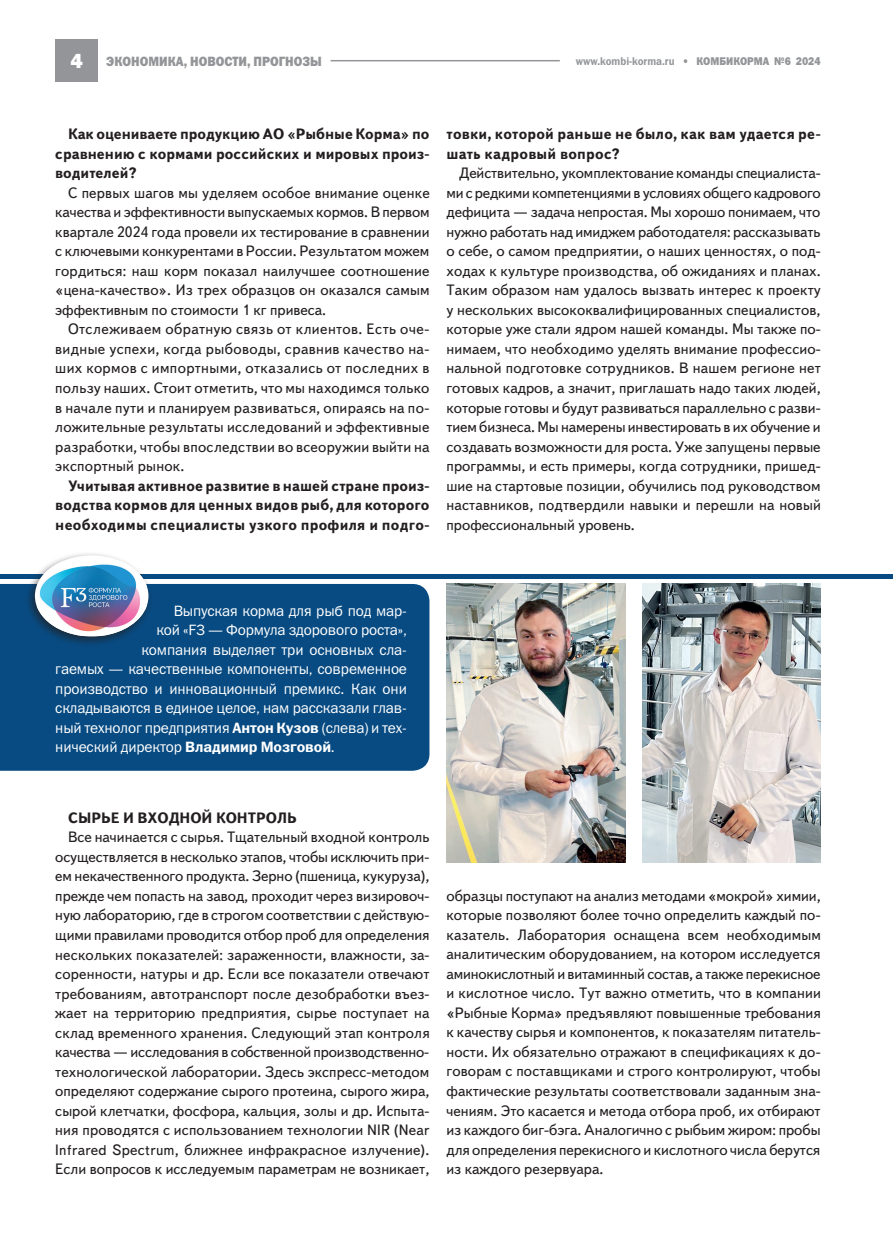
<style>
.page{position:relative;width:893px;height:1234px;background:#fff}
.page>*{position:absolute;margin:0;border:0;box-sizing:border-box;transform-origin:0 0}
.t1{font:800 21px "Franklin Gothic";color:#fff}
.Osnovnoy_text-10-13{font:15px/19.5px "Text Book C";color:#231f20;text-align:justify}
.Osnovnoy_text-10-13-2{font:700 15px/19.5px "Text Book C";letter-spacing:.01em;color:#231f20;text-align:justify}
.Vstavka_10-13{font:15px "Franklin Gothic Book C";letter-spacing:-.01em;color:#fff}
.Zagolovok{font:13.5px "Franklin Gothic Heavy C";color:#939598;scale:.9 1}
.Zagolovok-2{font:11.25px "Franklin Gothic Demi C";color:#939598;scale:.9 1}
.Zagolovok-3{font:11.25px "Franklin Gothic Heavy C";color:#939598;scale:.9 1}
.s1{font-family:"Franklin Gothic Heavy C"}
.s2{font-family:"Franklin Gothic Demi C"}
</style>
<div class="page">
<div style="left:55px;top:39px;width:43px;height:42px;background:#939598"></div>
<hr style="left:331px;top:60px;width:229px;height:1px;background:#939598">
<hr style="left:0;top:574px;width:893px;height:4px;background:#084b82">
<div style="left:0;top:584px;width:429px;height:186px;background:#084b82"></div>
<img style="left:642px;top:584px;width:179px;height:278px">
<img style="left:446px;top:584px;width:179px;height:278px">
<div style="left:24px;top:550px;width:136px;height:104px;background:#231f20;opacity:.75"></div>
<div style="left:35px;top:555px;width:113px;height:81px;background:#fff;border-radius:50%"></div>
<img style="left:37px;top:561px;width:110px;height:74px">
<p class="t1" style="left:70px;top:47px;width:14px">4</p>
<p class="Zagolovok" style="left:106px;top:54px;width:241px">экономика, новости, прогнозы</p>
<p class="Zagolovok-2" style="left:576px;top:54px;width:144px">www.kombi-korma.ru <span class="s1">• КОМ</span></p>
<p class="Zagolovok-3" style="left:719px;top:54px;width:17px">БИКОРМА</p>
<p class="Zagolovok-3" style="left:774px;top:54px;width:53px">№6 2024</p>
<p class="Osnovnoy_text-10-13-2" style="left:55px;top:124px;width:376px;text-indent:13px">Как оцениваете продукцию АО «Рыбные Корма» по сравнению с кормами российских и мировых произ&shy;водителей?</p>
<p class="Osnovnoy_text-10-13" style="left:55px;top:183px;width:376px;text-indent:13px">С первых шагов мы уделяем особое внимание оценке качества и эффективности выпускаемых кормов. В первом квартале 2024 года провели их тестирование в сравнении с ключевыми конкурентами в России. Результатом можем гордиться: наш корм показал наилучшее соотношение «цена-качество». Из трех образцов он оказался самым эффективным по стоимости 1 кг привеса.</p>
<p class="Osnovnoy_text-10-13" style="left:55px;top:320px;width:376px;text-indent:13px">Отслеживаем обратную связь от клиентов. Есть оче&shy;видные успехи, когда рыбоводы, сравнив качество на&shy;ших кормов с импортными, отказались от последних в пользу наших. Стоит отметить, что мы находимся только в начале пути и планируем развиваться, опираясь на по&shy;ложительные результаты исследований и эффективные разработки, чтобы впоследствии во всеоружии выйти на экспортный рынок.</p>
<p class="Osnovnoy_text-10-13-2" style="left:55px;top:475px;width:376px;text-indent:13px">Учитывая активное развитие в нашей стране произ&shy;водства кормов для ценных видов рыб, для которого необходимы специалисты узкого профиля и подго-</p>
<p class="Osnovnoy_text-10-13-2" style="left:446px;top:124px;width:376px">товки, которой раньше не было, как вам удается ре&shy;шать кадровый вопрос?</p>
<p class="Osnovnoy_text-10-13" style="left:446px;top:164px;width:376px;text-indent:13px">Действительно, укомплектование команды специалиста&shy;ми с редкими компетенциями в условиях общего кадрового дефицита — задача непростая. Мы хорошо понимаем, что нужно работать над имиджем работодателя: рассказывать о себе, о самом предприятии, о наших ценностях, о под&shy;ходах к культуре производства, об ожиданиях и планах.<br>Таким образом нам удалось вызвать интерес к проекту у нескольких высококвалифицированных специалистов, которые уже стали ядром нашей команды. Мы также по&shy;нимаем, что необходимо уделять внимание профессио&shy;нальной подготовке сотрудников. В нашем регионе нет готовых кадров, а значит, приглашать надо таких людей, которые готовы и будут развиваться параллельно с разви&shy;тием бизнеса. Мы намерены инвестировать в их обучение и создавать возможности для роста. Уже запущены первые программы, и есть примеры, когда сотрудники, пришед&shy;шие на стартовые позиции, обучились под руководством наставников, подтвердили навыки и перешли на новый профессиональный уровень.</p>
<p class="Vstavka_10-13" style="left:174px;top:602px;width:235px">Выпуская корма для рыб под мар-</p>
<p class="Vstavka_10-13" style="left:156px;top:621px;width:252px">кой «F3 — Формула здорового роста»,</p>
<p class="Vstavka_10-13" style="left:141px;top:641px;width:267px">компания выделяет три основных сла-</p>
<p class="Vstavka_10-13" style="left:55px;top:660px;width:353px">гаемых — качественные компоненты, современное</p>
<p class="Vstavka_10-13" style="left:55px;top:680px;width:353px">производство и инновационный премикс. Как они</p>
<p class="Vstavka_10-13" style="left:55px;top:699px;width:353px">складываются в единое целое, нам рассказали глав-</p>
<p class="Vstavka_10-13" style="left:55px;top:719px;width:353px">ный технолог предприятия <span class="s2">Антон Кузов</span> (слева) и тех-</p>
<p class="Vstavka_10-13" style="left:55px;top:738px;width:281px">нический директор <span class="s2">Владимир Мозговой</span>.</p>
<p class="Osnovnoy_text-10-13-2" style="left:68px;top:807px;width:230px">СЫРЬЕ И ВХОДНОЙ КОНТРОЛЬ</p>
<p class="Osnovnoy_text-10-13" style="left:55px;top:827px;width:376px;text-indent:13px">Все начинается с сырья. Тщательный входной контроль осуществляется в несколько этапов, чтобы исключить при&shy;ем некачественного продукта. Зерно (пшеница, кукуруза), прежде чем попасть на завод, проходит через визировоч&shy;ную лабораторию, где в строгом соответствии с действую&shy;щими правилами проводится отбор проб для определения нескольких показателей: зараженности, влажности, за&shy;соренности, натуры и др. Если все показатели отвечают требованиям, автотранспорт после дезобработки въез&shy;жает на территорию предприятия, сырье поступает на склад временного хранения. Следующий этап контроля качества — исследования в собственной производственно&shy;технологической лаборатории. Здесь экспресс-методом определяют содержание сырого протеина, сырого жира, сырой клетчатки, фосфора, кальция, золы и др. Испыта&shy;ния проводятся с использованием технологии NIR (Near Infrared Spectrum, ближнее инфракрасное излучение).<br>Если вопросов к исследуемым параметрам не возникает,</p>
<p class="Osnovnoy_text-10-13" style="left:446px;top:886px;width:376px">образцы поступают на анализ методами «мокрой» химии, которые позволяют более точно определить каждый по&shy;казатель. Лаборатория оснащена всем необходимым аналитическим оборудованием, на котором исследуется аминокислотный и витаминный состав, а также перекисное и кислотное число. Тут важно отметить, что в компании «Рыбные Корма» предъявляют повышенные требования к качеству сырья и компонентов, к показателям питатель&shy;ности. Их обязательно отражают в спецификациях к до&shy;говорам с поставщиками и строго контролируют, чтобы фактические результаты соответствовали заданным зна&shy;чениям. Это касается и метода отбора проб, их отбирают из каждого биг-бэга. Аналогично с рыбьим жиром: пробы для определения перекисного и кислотного числа берутся из каждого резервуара.</p>
</div>
